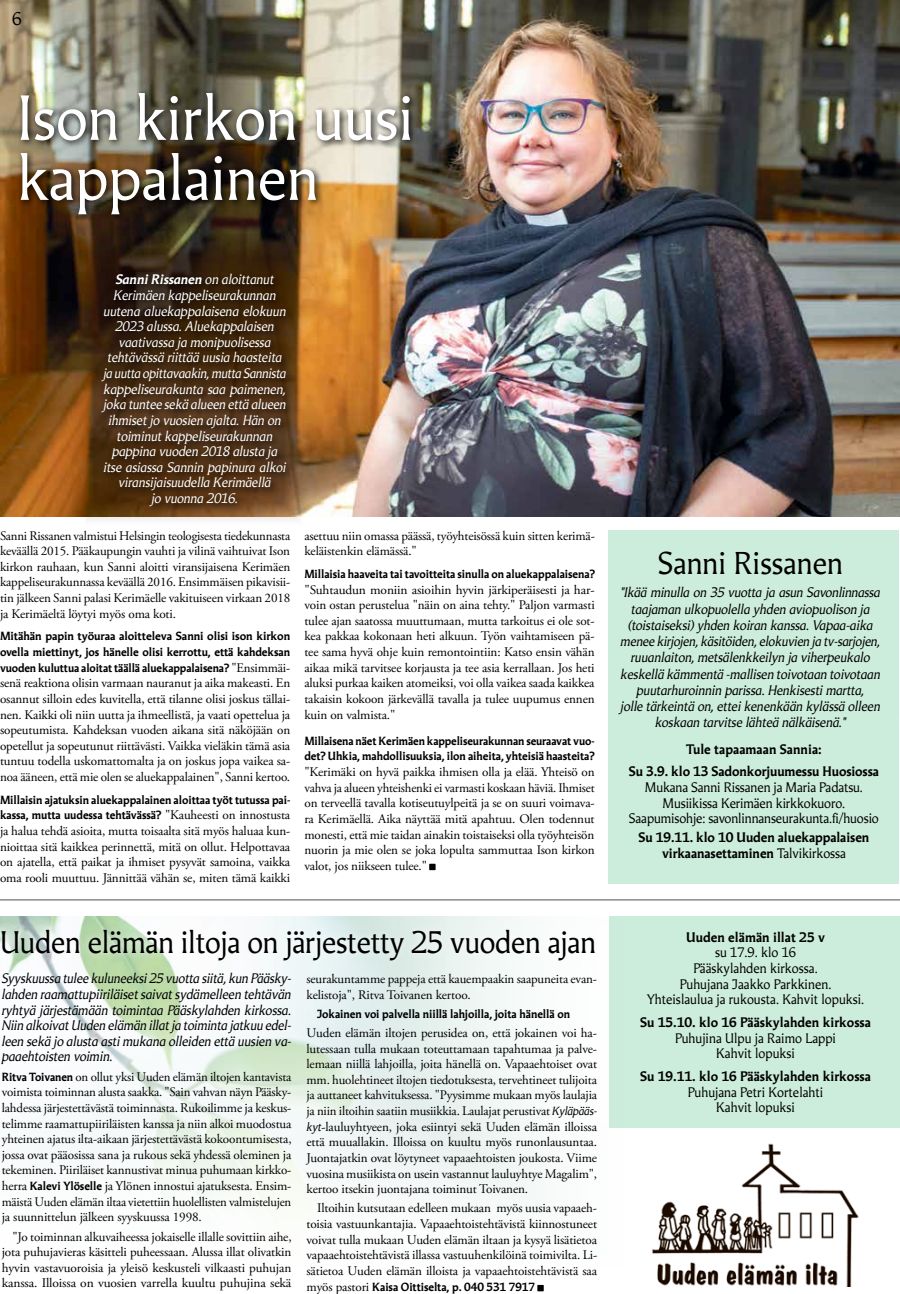
<style>
.page{position:relative;width:900px;height:1294px;background:#fff}
.page>*{position:absolute;margin:0;border:0;box-sizing:border-box;transform-origin:0 0}
.t1{font:60px/60px "Martti";color:#fff}
.t2{font:30px "Martti";color:#000}
.t3{font:29.62px "Martti";letter-spacing:-.01em;color:#000}
.t4{font:17.5px "Martti";color:#000}
.t5{font:13.12px/15.6px "Adobe Garamond Pro";letter-spacing:-.01em;color:#000;text-align:justify}
.t6{font:italic 13.12px/16.2px "Martti";letter-spacing:-.01em;color:#000;text-align:justify}
.t7{font:italic 13.12px/15.6px "Martti";letter-spacing:-.01em;color:#fff;text-align:center}
.t8{font:13.12px/15.6px "Martti";color:#000;text-align:center}
.t9{font:700 13.12px/22.8px "Martti";color:#000;text-align:center}
.t10{font:700 11.25px/15.6px "Martti";letter-spacing:-.01em;color:#000}
.s1{font-weight:700}
.s2{font-family:"Adobe Garamond Pro";font-weight:400;font-size:13.12px}
.s3{font-weight:400}
.s4{font-family:"Martti";font-weight:700;font-size:11.25px}
.s5{font-family:"Martti";font-style:italic;font-size:11.25px}
</style>
<div class="page">
<div style="left:609px;top:916px;width:291px;height:211px;background:#cdeddc"></div>
<hr style="left:0;top:899px;width:900px;height:1px;background:#000">
<img style="left:0;top:0;width:900px;height:516px">
<svg style="left:84px;top:235px;width:221px;height:285px;background:#5c4021"></svg>
<svg style="left:97px;top:270px;width:198px;height:245px;background:#412810"></svg>
<div style="left:17px;top:89px;width:402px;height:134px;background:#000;opacity:.88"></div>
<img style="left:1px;top:916px;width:671px;height:376px">
<div style="left:0;top:922px;width:602px;height:46px;background:#fff;opacity:.75"></div>
<img style="left:651px;top:1143px;width:208px;height:143px">
<hr style="left:897px;top:0;width:3px;height:95px;background:#000;opacity:.24">
<svg style="left:897px;top:18px;width:3px;height:7px"></svg>
<div style="left:609px;top:530px;width:290px;height:353px;background:#cdeddc"></div>
<div style="left:429px;top:863px;width:7px;height:7px;background:#000"></div>
<div style="left:537px;top:1284px;width:7px;height:7px;background:#000"></div>
<h3 class="t4" style="left:12px;top:8px;width:11px">6</h3>
<h1 class="t1" style="left:17px;top:88px;width:398px">Ison kirkon uusi kappalainen</h1>
<p class="t7" style="left:103px;top:272px;width:184px"><span class="s1">Sanni Rissanen</span> on aloittanut<br>Kerimäen kappeliseurakunnan uutena aluekappalaisena elokuun<br>2023 alussa. Aluekappalaisen vaativassa ja monipuolisessa tehtävässä riittää uusia haasteita ja uutta opittavaakin, mutta Sannista kappeliseurakunta saa paimenen, joka tuntee sekä alueen että alueen ihmiset jo vuosien ajalta. Hän on toiminut kappeliseurakunnan pappina vuoden 2018 alusta ja itse asiassa Sannin papinura alkoi viransijaisuudella Kerimäellä<br>jo vuonna 2016.</p>
<p class="t5" style="left:0;top:528px;width:292px">Sanni Rissanen valmistui Helsingin teologisesta tiedekunnasta keväällä 2015. Pääkaupungin vauhti ja vilinä vaihtuivat Ison kirkon rauhaan, kun Sanni aloitti viransijaisena Kerimäen kappeliseurakunnassa keväällä 2016. Ensimmäisen pikavisii&shy;tin jälkeen Sanni palasi Kerimäelle vakituiseen virkaan 2018 ja Kerimäeltä löytyi myös oma koti.</p>
<p class="t10" style="left:0;top:628px;width:292px;text-align:justify">Mitähän papin työuraa aloitteleva Sanni olisi ison kirkon ovella miettinyt, jos hänelle olisi kerrottu, että kahdeksan vuoden kuluttua aloitat täällä aluekappalaisena? <span class="s2">"Ensimmäi-</span></p>
<p class="t5" style="left:0;top:675px;width:292px">senä reaktiona olisin varmaan nauranut ja aika makeasti. En osannut silloin edes kuvitella, että tilanne olisi joskus tällai&shy;nen. Kaikki oli niin uutta ja ihmeellistä, ja vaati opettelua ja sopeutumista. Kahdeksan vuoden aikana sitä näköjään on opetellut ja sopeutunut riittävästi. Vaikka vieläkin tämä asia tuntuu todella uskomattomalta ja on joskus jopa vaikea sa&shy;noa ääneen, että mie olen se aluekappalainen", Sanni kertoo.</p>
<p class="t10" style="left:0;top:791px;width:292px">Millaisin ajatuksin aluekappalainen aloittaa työt tutussa pai&shy;kassa, mutta uudessa tehtävässä? <span class="s2">"Kauheesti on innostusta</span></p>
<p class="t5" style="left:0;top:823px;width:292px">ja halua tehdä asioita, mutta toisaalta sitä myös haluaa kun&shy;nioittaa sitä kaikkea perinnettä, mitä on ollut. Helpottavaa on ajatella, että paikat ja ihmiset pysyvät samoina, vaikka oma rooli muuttuu. Jännittää vähän se, miten tämä kaikki</p>
<p class="t5" style="left:304px;top:528px;width:292px">asettuu niin omassa päässä, työyhteisössä kuin sitten kerimä&shy;keläistenkin elämässä."</p>
<p class="t10" style="left:304px;top:565px;width:292px">Millaisia haaveita tai tavoitteita sinulla on aluekappalaisena?</p>
<p class="t5" style="left:304px;top:582px;width:292px">"Suhtaudun moniin asioihin hyvin järkiperäisesti ja har&shy;voin ostan perustelua "näin on aina tehty." Paljon varmasti tulee ajan saatossa muuttumaan, mutta tarkoitus ei ole sot&shy;kea pakkaa kokonaan heti alkuun. Työn vaihtamiseen pä&shy;tee sama hyvä ohje kuin remontointiin: Katso ensin vähän aikaa mikä tarvitsee korjausta ja tee asia kerrallaan. Jos heti aluksi purkaa kaiken atomeiksi, voi olla vaikea saada kaikkea takaisin kokoon järkevällä tavalla ja tulee uupumus ennen kuin on valmista."</p>
<p class="t10" style="left:304px;top:732px;width:292px">Millaisena näet Kerimäen kappeliseurakunnan seuraavat vuo&shy;det? Uhkia, mahdollisuuksia, ilon aiheita, yhteisiä haasteita?</p>
<p class="t5" style="left:304px;top:764px;width:292px">"Kerimäki on hyvä paikka ihmisen olla ja elää. Yhteisö on vahva ja alueen yhteishenki ei varmasti koskaan häviä. Ihmiset on terveellä tavalla kotiseutuylpeitä ja se on suuri voimava&shy;ra Kerimäellä. Aika näyttää mitä apahtuu. Olen todennut monesti, että mie taidan ainakin toistaiseksi olla työyhteisön nuorin ja mie olen se joka lopulta sammuttaa Ison kirkon valot, jos niikseen tulee."</p>
<h2 class="t2" style="left:658px;top:544px;width:187px">Sanni Rissanen</h2>
<p class="t6" style="left:621px;top:584px;width:261px;text-align:center">"Ikää minulla on 35 vuotta ja asun Savonlinnassa taajaman ulkopuolella yhden aviopuolison ja (toistaiseksi) yhden koiran kanssa. Vapaa-aika menee kirjojen, käsitöiden, elokuvien ja tv-sarjojen, ruuanlaiton, metsälenkkeilyn ja viherpeukalo keskellä kämmentä -mallisen toivotaan toivotaan puutarhuroinnin parissa. Henkisesti martta,<br>jolle tärkeintä on, ettei kenenkään kylässä olleen koskaan tarvitse lähteä nälkäisenä."</p>
<p class="t9" style="left:629px;top:737px;width:252px">Tule tapaamaan Sannia:<br>Su 3.9. klo 13 Sadonkorjuumessu Huosiossa</p>
<p class="t8" style="left:629px;top:779px;width:251px">Mukana Sanni Rissanen ja Maria Padatsu.<br>Musiikissa Kerimäen kirkkokuoro.<br>Saapumisohje: savonlinnanseurakunta.fi/huosio</p>
<p class="t9" style="left:639px;top:829px;width:232px;line-height:15.6px">Su 19.11. klo 10 Uuden aluekappalaisen virkaanasettaminen <span class="s3">Talvikirkossa</span></p>
<h3 class="t3" style="left:0;top:924px;width:598px">Uuden elämän iltoja on järjestetty 25 vuoden ajan</h3>
<p class="t9" style="left:686px;top:925px;width:140px">Uuden elämän illat 25 v</p>
<p class="t8" style="left:647px;top:944px;width:219px">su 17.9. klo 16<br>Pääskylahden kirkossa.<br>Puhujana Jaakko Parkkinen.<br>Yhteislaulua ja rukousta. Kahvit lopuksi.</p>
<p class="t9" style="left:640px;top:1010px;width:233px">Su 15.10. klo 16 Pääskylahden kirkossa</p>
<p class="t8" style="left:675px;top:1030px;width:162px">Puhujina Ulpu ja Raimo Lappi<br>Kahvit lopuksi</p>
<p class="t9" style="left:640px;top:1064px;width:233px">Su 19.11. klo 16 Pääskylahden kirkossa</p>
<p class="t8" style="left:688px;top:1084px;width:137px">Puhujana Petri Kortelahti<br>Kahvit lopuksi</p>
<p class="t6" style="left:2px;top:970px;width:291px;line-height:15.6px">Syyskuussa tulee kuluneeksi 25 vuotta siitä, kun Pääsky&shy;lahden raamattupiiriläiset saivat sydämelleen tehtävän ryhtyä järjestämään toimintaa Pääskylahden kirkossa.<br>Niin alkoivat Uuden elämän illat ja toiminta jatkuu edel&shy;leen sekä jo alusta asti mukana olleiden että uusien va&shy;paaehtoisten voimin.</p>
<p class="t5" style="left:2px;top:1069px;width:291px"><span class="s4">Ritva Toivanen</span> on ollut yksi Uuden elämän iltojen kantavista voimista toiminnan alusta saakka. "Sain vahvan näyn Pääsky&shy;lahdessa järjestettävästä toiminnasta. Rukoilimme ja keskus&shy;telimme raamattupiiriläisten kanssa ja niin alkoi muodostua yhteinen ajatus ilta-aikaan järjestettävästä kokoontumisesta, jossa ovat pääosissa sana ja rukous sekä yhdessä oleminen ja tekeminen. Piiriläiset kannustivat minua puhumaan kirkko&shy;herra <span class="s4">Kalevi Ylöselle</span> ja Ylönen innostui ajatuksesta. Ensim&shy;mäistä Uuden elämän iltaa vietettiin huolellisten valmistelujen ja suunnittelun jälkeen syyskuussa 1998.</p>
<p class="t5" style="left:2px;top:1228px;width:291px;text-indent:11px">"Jo toiminnan alkuvaiheessa jokaiselle illalle sovittiin aihe, jota puhujavieras käsitteli puheessaan. Alussa illat olivatkin hyvin vastavuoroisia ja yleisö keskusteli vilkaasti puhujan kanssa. Illoissa on vuosien varrella kuultu puhujina sekä</p>
<p class="t5" style="left:306px;top:971px;width:292px">seurakuntamme pappeja että kauempaakin saapuneita evan&shy;kelistoja", Ritva Toivanen kertoo.</p>
<p class="t10" style="left:317px;top:1005px;width:255px">Jokainen voi palvella niillä lahjoilla, joita hänellä on</p>
<p class="t5" style="left:306px;top:1025px;width:292px">Uuden elämän iltojen perusidea on, että jokainen voi ha&shy;lutessaan tulla mukaan toteuttamaan tapahtumaa ja palve&shy;lemaan niillä lahjoilla, joita hänellä on. Vapaaehtoiset ovat mm. huolehtineet iltojen tiedotuksesta, tervehtineet tulijoita ja auttaneet kahvituksessa. "Pyysimme mukaan myös laulajia ja niin iltoihin saatiin musiikkia. Laulajat perustivat <span class="s5">Kyläpääs&shy;kyt</span>-lauluyhtyeen, joka esiintyi sekä Uuden elämän illoissa että muuallakin. Illoissa on kuultu myös runonlausuntaa.<br>Juontajatkin ovat löytyneet vapaaehtoisten joukosta. Viime vuosina musiikista on usein vastannut lauluyhtye Magalim", kertoo itsekin juontajana toiminut Toivanen.</p>
<p class="t5" style="left:306px;top:1200px;width:292px;text-indent:11px">Iltoihin kutsutaan edelleen mukaan myös uusia vapaaeh&shy;toisia vastuunkantajia. Vapaaehtoistehtävistä kiinnostuneet voivat tulla mukaan Uuden elämän iltaan ja kysyä lisätietoa vapaaehtoistehtävistä illassa vastuuhenkilöinä toimivilta. Li&shy;sätietoa Uuden elämän illoista ja vapaaehtoistehtävistä saa</p>
<p class="t10" style="left:306px;top:1278px;width:230px"><span class="s2">myös pastori</span> Kaisa Oittiselta, p. 040 531 7917</p>
</div>
